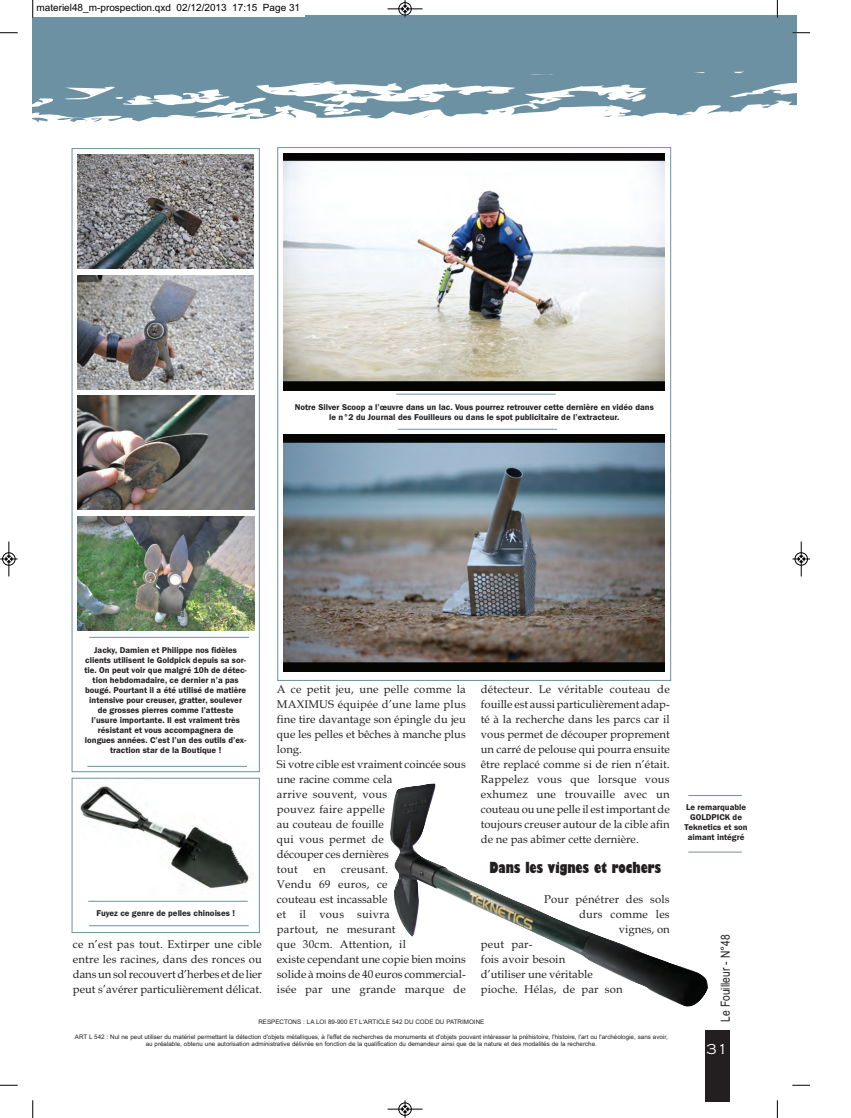
<style>
.page{position:relative;width:851px;height:1118px;background:#fff}
.page>*{position:absolute;margin:0;border:0;box-sizing:border-box;transform-origin:0 0}
.t1{font:800 condensed 15px "Gill Sans";color:#231f20}
.t2{font:300 15px "Copperplate Gothic";color:#fff}
.t3{font:12.5px "Arial Narrow";color:#231f20}
.t4{font:11.25px/15px "Book Antiqua";color:#231f20;text-align:justify}
.t5{font:11.25px/15px "Book Antiqua";letter-spacing:.02em;color:#231f20}
.t6{font:10px "Arial";color:#000}
.t7{font:600 8.75px/10px "Franklin Gothic";color:#231f20;text-align:center}
.t8{font:6.25px/7.5px "Arial";color:#231f20;text-align:center}
</style>
<div class="page">
<svg style="left:33px;top:15px;width:763px;height:147px;fill:#6c91a2"></svg>
<div style="left:704px;top:1030px;width:25px;height:71px;background:#231f20"></div>
<div style="left:278px;top:148px;width:392px;height:532px;background:#fff"></div>
<img style="left:283px;top:154px;width:381px;height:237px">
<hr style="left:397px;top:429px;width:160px;height:1px;background:#6c91a2">
<hr style="left:396px;top:394px;width:159px;height:1px;background:#6c91a2">
<img style="left:283px;top:435px;width:381px;height:237px">
<div style="left:72px;top:149px;width:187px;height:622px;background:#fff"></div>
<img style="left:77px;top:155px;width:176px;height:114px">
<hr style="left:87px;top:766px;width:160px;height:1px;background:#6c91a2">
<hr style="left:89px;top:637px;width:160px;height:1px;background:#6c91a2">
<img style="left:78px;top:276px;width:176px;height:114px">
<img style="left:78px;top:396px;width:176px;height:113px">
<img style="left:78px;top:517px;width:176px;height:114px">
<img style="left:390px;top:783px;width:319px;height:224px">
<div style="left:72px;top:778px;width:187px;height:155px;border:1px solid #6c91a2"></div>
<hr style="left:88px;top:901px;width:160px;height:1px;background:#6c91a2">
<img style="left:80px;top:785px;width:173px;height:104px">
<hr style="left:89px;top:925px;width:160px;height:1px;background:#6c91a2">
<hr style="left:688px;top:795px;width:53px;height:1px;background:#6c91a2">
<hr style="left:688px;top:852px;width:53px;height:1px;background:#6c91a2">
<div style="left:31px;top:0;width:274px;height:16px;background:#fff"></div>
<svg style="left:32px;top:0;width:2px;height:18px"></svg>
<svg style="left:0;top:32px;width:18px;height:2px"></svg>
<svg style="left:776px;top:0;width:2px;height:18px"></svg>
<svg style="left:792px;top:32px;width:18px;height:2px"></svg>
<svg style="left:32px;top:1100px;width:2px;height:18px"></svg>
<svg style="left:0;top:1085px;width:18px;height:1px"></svg>
<svg style="left:776px;top:1100px;width:2px;height:18px"></svg>
<svg style="left:792px;top:1085px;width:18px;height:1px"></svg>
<div style="left:398px;top:2px;width:13px;height:14px;border:1px solid #fff;border-radius:50%"></div>
<hr style="left:387px;top:9px;width:35px;height:1px;background:#000">
<div style="left:398px;top:2px;width:13px;height:13px;border:1px solid #000;border-radius:50%"></div>
<svg style="left:402px;top:0;width:6px;height:18px"></svg>
<div style="left:398px;top:1102px;width:13px;height:14px;border:1px solid #fff;border-radius:50%"></div>
<hr style="left:387px;top:1109px;width:35px;height:1px;background:#000">
<div style="left:398px;top:1103px;width:13px;height:12px;border:1px solid #000;border-radius:50%"></div>
<svg style="left:402px;top:1100px;width:6px;height:18px"></svg>
<div style="left:2px;top:552px;width:14px;height:14px;border:1px solid #fff;border-radius:50%"></div>
<hr style="left:9px;top:541px;width:1px;height:35px;background:#000">
<div style="left:2px;top:552px;width:13px;height:13px;border:1px solid #000;border-radius:50%"></div>
<svg style="left:0;top:556px;width:18px;height:6px"></svg>
<div style="left:794px;top:552px;width:13px;height:14px;border:1px solid #fff;border-radius:50%"></div>
<hr style="left:800px;top:541px;width:1px;height:35px;background:#000">
<div style="left:794px;top:552px;width:13px;height:13px;border:1px solid #000;border-radius:50%"></div>
<svg style="left:792px;top:556px;width:17px;height:6px"></svg>
<p class="t6" style="left:36px;top:4px;width:265px">materiel48_m-prospection.qxd 02/12/2013 17:15 Page 31</p>
<p class="t7" style="left:295px;top:403px;width:360px">Notre Silver Scoop a l’œuvre dans un lac. Vous pourrez retrouver cette dernière en vidéo dans le n°2 du Journal des Fouilleurs ou dans le spot publicitaire de l’extracteur.</p>
<p class="t7" style="left:84px;top:646px;width:164px">Jacky, Damien et Philippe nos fidèles clients utilisent le Goldpick depuis sa sor&shy;tie. On peut voir que malgré 10h de détec&shy;tion hebdomadaire, ce dernier n’a pas bougé. Pourtant il a été utilisé de matière intensive pour creuser, gratter, soulever de grosses pierres comme l’atteste l’usure importante. Il est vraiment très résistant et vous accompagnera de longues années. C’est l’un des outils d’ex&shy;traction star de la Boutique !</p>
<p class="t7" style="left:96px;top:909px;width:140px">Fuyez ce genre de pelles chinoises !</p>
<p class="t4" style="left:73px;top:938px;width:190px">ce n’est pas tout. Extirper une cible entre les racines, dans des ronces ou dans un sol recouvert d’herbes et de lier peut s’avérer particulièrement délicat.</p>
<p class="t4" style="left:277px;top:683px;width:190px;text-align:left">A ce petit jeu, une pelle comme la<br>MAXIMUS équipée d’une lame plus fine tire davantage son épingle du jeu que les pelles et bêches à manche plus long.<br>Si votre cible est vraiment coincée sous une racine comme cela<br>arrive souvent, vous<br>pouvez faire appelle<br>au couteau de fouille<br>qui vous permet de<br>découper ces dernières<br>tout</p>
<p class="t5" style="left:277px;top:863px;width:190px;text-indent:64px">creusant.<br>Vendu 69 euros, ce<br>couteau est incassable<br>et il vous suivra<br>partout, ne mesurant<br>que 30cm. Attention, il<br>existe cependant une copie bien moins solide à moins de 40 euros commercial&shy;isée par une grande marque de</p>
<p class="t4" style="left:313px;top:863px;width:14px">en</p>
<p class="t4" style="left:480px;top:683px;width:190px">détecteur. Le véritable couteau de fouille est aussi particulièrement adap&shy;té à la recherche dans les parcs car il vous permet de découper proprement un carré de pelouse qui pourra ensuite être replacé comme si de rien n’était.<br>Rappelez vous que lorsque vous exhumez une trouvaille avec un couteau ou une pelle il est important de toujours creuser autour de la cible afin de ne pas abîmer cette dernière.</p>
<h1 class="t1" style="left:489px;top:862px;width:173px">Dans les vignes et rochers</h1>
<p class="t5" style="left:544px;top:893px;width:127px;text-align:right">Pour pénétrer des sols durs comme les vignes, on</p>
<p class="t4" style="left:480px;top:938px;width:143px;text-align:left">peut par-<br>fois avoir besoin<br>d’utiliser une véritable pioche. Hélas, de par son</p>
<p class="t8" style="left:258px;top:1018px;width:227px">RESPECTONS : LA LOI 89-900 ET L'ARTICLE 542 DU CODE DU PATRIMOINE</p>
<p class="t8" style="left:75px;top:1033px;width:594px">ART L 542 : Nul ne peut utiliser du matériel permettant la détection d'objets métalliques, à l'effet de recherches de monuments et d'objets pouvant intéresser la préhistoire, l'histoire, l'art ou l'archéologie, sans avoir, au préalable, obtenu une autorisation administrative délivrée en fonction de la qualification du demandeur ainsi que de la nature et des modalités de la recherche.</p>
<p class="t7" style="left:684px;top:803px;width:64px">Le remarquable<br>GOLDPICK de<br>Teknetics et son aimant intégré</p>
<p class="t3" style="left:718px;top:1022px;width:89px;rotate:-90deg">Le Fouilleur - N°48</p>
<h1 class="t2" style="left:706px;top:1040px;width:23px">31</h1>
</div>
